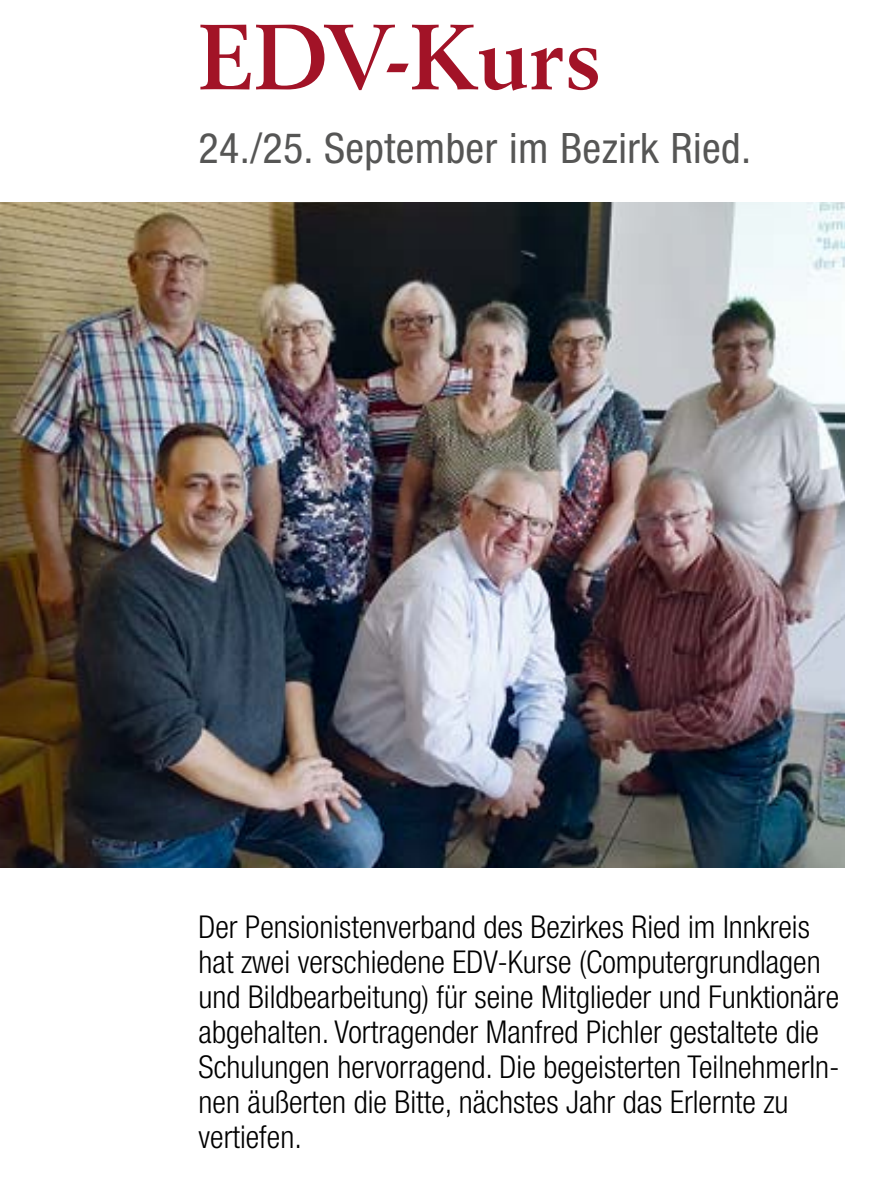
<style>
.page{position:relative;width:875px;height:1200px;background:#fff}
.page>*{position:absolute;margin:0;border:0;box-sizing:border-box;transform-origin:0 0}
.t1{font:700 91px "Berling LT Std";color:#a21327}
.t2{font:condensed 42px "Helvetica Neue LT Std";letter-spacing:.01em;color:#565655}
.t3{font:300 condensed 31.5px/35px "Helvetica Neue LT Std";color:#000}
</style>
<div class="page">
<img style="left:0;top:202px;width:843px;height:665px">
<h1 class="t1" style="left:198px;top:4px;width:404px">EDV-Kurs</h1>
<h2 class="t2" style="left:198px;top:124px;width:554px">24./25. September im Bezirk Ried.</h2>
<p class="t3" style="left:198px;top:909px;width:642px">Der Pensionistenverband des Bezirkes Ried im Innkreis hat zwei verschiedene EDV-Kurse (Computergrundlagen und Bildbearbeitung) für seine Mitglieder und Funktionäre abgehalten. Vortragender Manfred Pichler gestaltete die Schulungen hervorragend. Die begeisterten TeilnehmerIn&shy;nen äußerten die Bitte, nächstes Jahr das Erlernte zu vertiefen.</p>
</div>
